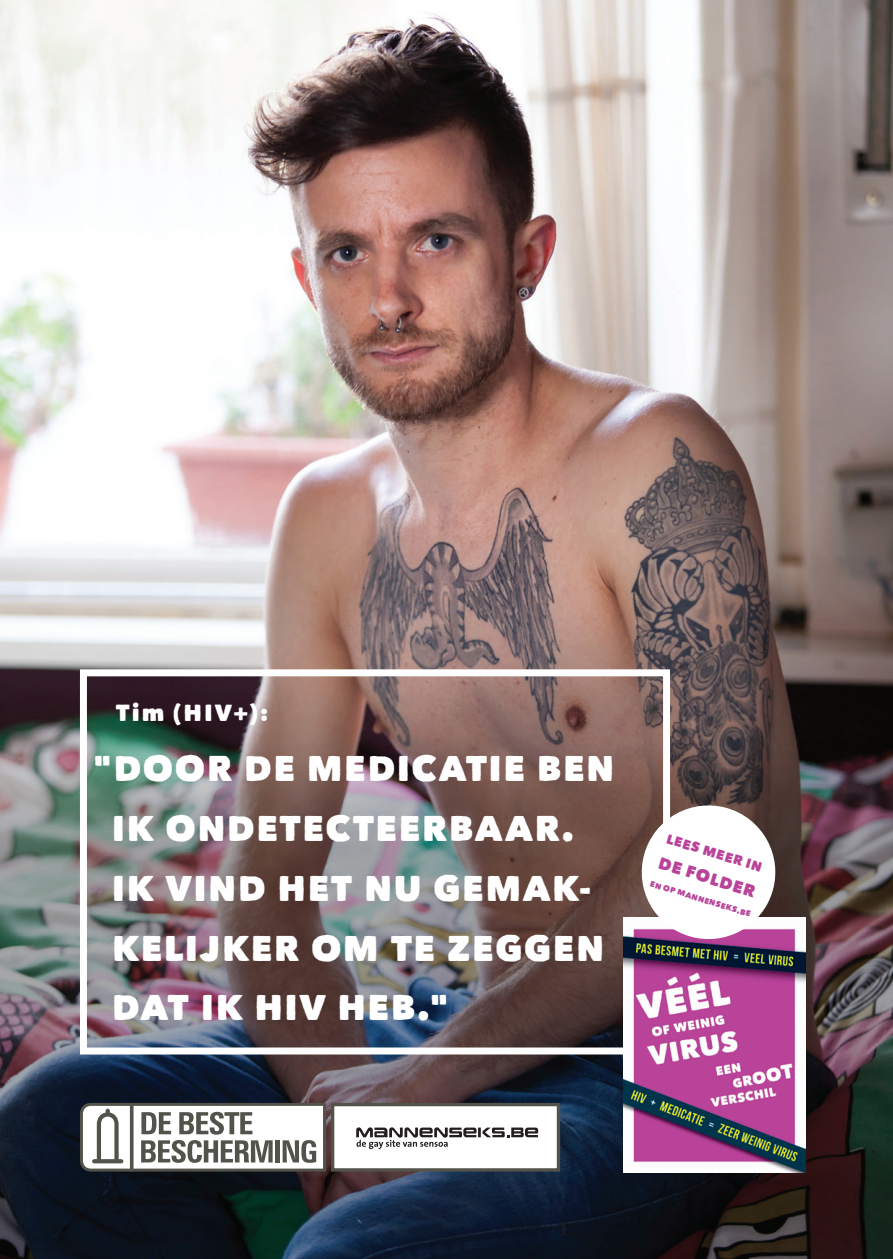
<style>
.page{position:relative;width:893px;height:1259px;background:#fff}
.page>*{position:absolute;margin:0;border:0;box-sizing:border-box;transform-origin:0 0}
.t1{font:35.7px/59.7px "Matiz";letter-spacing:.04em;color:#fff}
.t2{font:23.4px "Matiz";letter-spacing:.09em;color:#fff}
.t3{font:16.8px "Matiz";color:#b84399}
.t4{font:13.5px "Matiz";color:#b84399}
.t5{font:8.1px "Matiz";color:#b84399}
</style>
<div class="page">
<img style="left:0;top:0;width:893px;height:1259px">
<div style="left:333px;top:1104px;width:225px;height:66px;background:#fff"></div>
<div style="left:331px;top:1103px;width:229px;height:68px;border:3px solid #53534b"></div>
<svg style="left:356px;top:1127px;width:182px;height:22px"></svg>
<svg style="left:80px;top:1103px;width:246px;height:68px"></svg>
<div style="left:80px;top:669px;width:590px;height:385px;border:7px solid #fff"></div>
<img style="left:624px;top:917px;width:182px;height:255px">
<svg style="left:632px;top:796px;width:153px;height:152px"></svg>
<svg style="left:887px;top:0;width:6px;height:3px"></svg>
<p class="t2" style="left:116px;top:699px;width:154px">Tim (HIV+):</p>
<p class="t1" style="left:112px;top:738px;width:504px;text-indent:-19px">"DOOR DE MEDICATIE BEN<br>IK ONDETECTEERBAAR.<br>IK VIND HET NU GEMAK-<br>KELIJKER OM TE ZEGGEN<br>DAT IK HIV HEB."</p>
<p class="t4" style="left:669px;top:830px;width:101px;rotate:17deg">LEES MEER IN</p>
<p class="t3" style="left:662px;top:852px;width:102px;rotate:17deg">DE FOLDER</p>
<p class="t5" style="left:652px;top:878px;width:106px;rotate:17deg">EN OP MANNENSEKS.BE</p>
</div>
